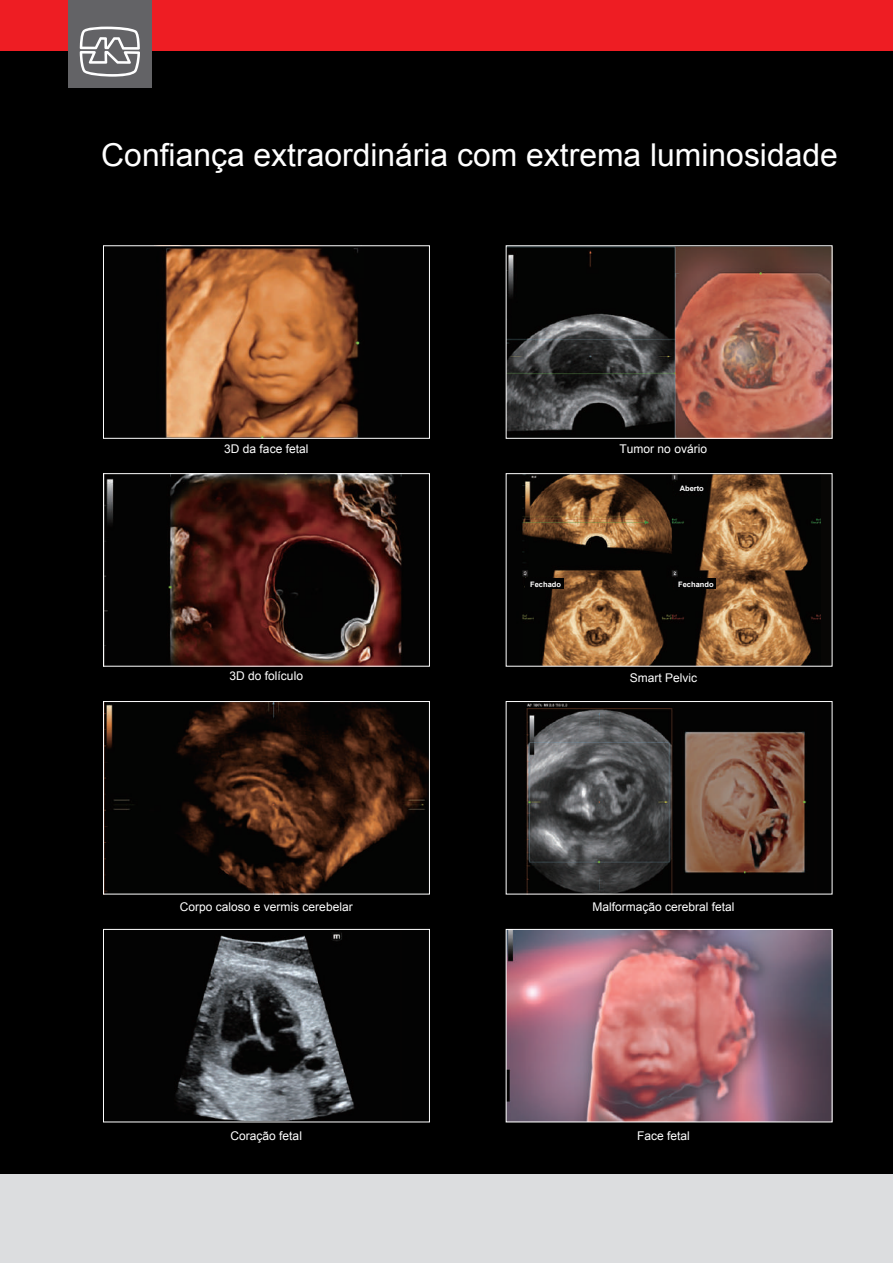
<style>
.page{position:relative;width:893px;height:1263px;background:#fff}
.page>*{position:absolute;margin:0;border:0;box-sizing:border-box;transform-origin:0 0}
.t1{font:31.5px "Arial";color:#fff}
.t2{font:12px "Arial";color:#fff}
.t3{font:700 7.5px "Arial";color:#fff}
</style>
<div class="page">
<div style="left:0;top:1px;width:893px;height:1229px;background:#000"></div>
<img style="left:105px;top:475px;width:297px;height:189px">
<img style="left:522px;top:475px;width:299px;height:189px">
<div style="left:506px;top:473px;width:326px;height:193px;border:1px solid #fff"></div>
<img style="left:526px;top:703px;width:281px;height:189px">
<div style="left:506px;top:701px;width:326px;height:193px;border:1px solid #fff"></div>
<img style="left:105px;top:703px;width:323px;height:189px">
<div style="left:103px;top:701px;width:327px;height:193px;border:1px solid #fff"></div>
<img style="left:508px;top:931px;width:322px;height:189px">
<img style="left:175px;top:932px;width:180px;height:188px">
<img style="left:508px;top:248px;width:322px;height:188px">
<div style="left:103px;top:929px;width:327px;height:193px;border:1px solid #fff"></div>
<div style="left:506px;top:929px;width:326px;height:193px;border:1px solid #fff"></div>
<div style="left:103px;top:473px;width:327px;height:193px;border:1px solid #fff"></div>
<img style="left:165px;top:248px;width:195px;height:188px">
<div style="left:103px;top:246px;width:327px;height:192px;border:1px solid #fff"></div>
<div style="left:674px;top:483px;width:32px;height:10px;background:#030303"></div>
<div style="left:674px;top:579px;width:42px;height:10px;background:#030303"></div>
<div style="left:526px;top:579px;width:38px;height:10px;background:#030303"></div>
<div style="left:0;top:0;width:893px;height:50px;background:#ee1d23"></div>
<div style="left:68px;top:0;width:83px;height:87px;background:#636366"></div>
<svg style="left:80px;top:27px;width:60px;height:50px"></svg>
<div style="left:0;top:1175px;width:893px;height:88px;background:#dcdddf"></div>
<h1 class="t1" style="left:101px;top:134px;width:738px">Confiança extraordinária com extrema luminosidade</h1>
<p class="t2" style="left:224px;top:441px;width:86px">3D da face fetal</p>
<p class="t2" style="left:230px;top:668px;width:75px">3D do folículo</p>
<p class="t2" style="left:620px;top:441px;width:89px">Tumor no ovário</p>
<p class="t3" style="left:680px;top:483px;width:26px">Aberto</p>
<p class="t3" style="left:530px;top:579px;width:32px">Fechado</p>
<p class="t3" style="left:678px;top:579px;width:37px">Fechando</p>
<p class="t2" style="left:630px;top:670px;width:69px">Smart Pelvic</p>
<p class="t2" style="left:180px;top:899px;width:174px">Corpo caloso e vermis cerebelar</p>
<p class="t2" style="left:592px;top:899px;width:144px">Malformação cerebral fetal</p>
<p class="t2" style="left:231px;top:1128px;width:73px">Coração fetal</p>
<p class="t2" style="left:637px;top:1128px;width:54px">Face fetal</p>
</div>
